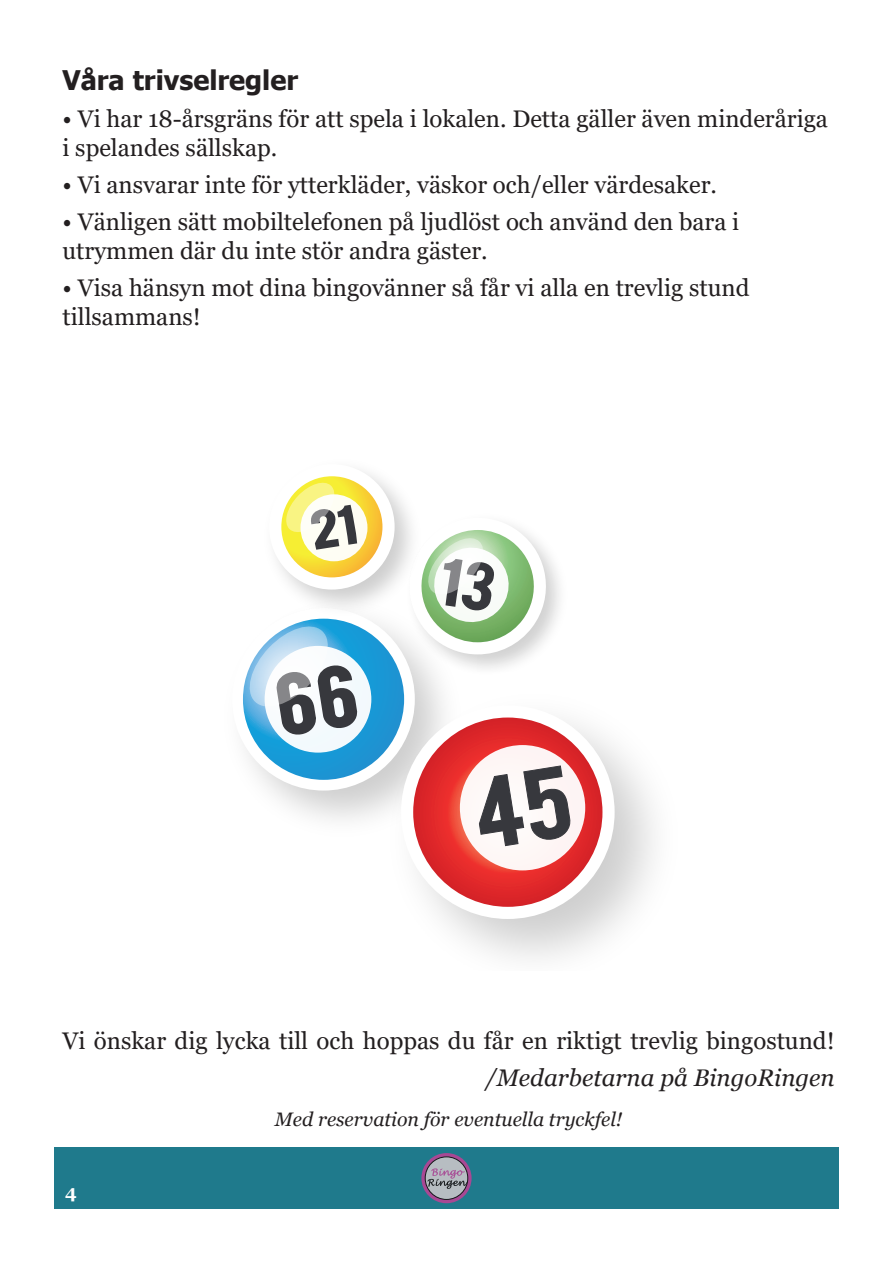
<style>
.page{position:relative;width:893px;height:1263px;background:#fff}
.page>*{position:absolute;margin:0;border:0;box-sizing:border-box;transform-origin:0 0}
.t1{font:700 27px "Tahoma";color:#231f20}
.t2{font:24px/28.8px "Georgia";color:#231f20}
.t3{font:italic 24px "Georgia";color:#231f20}
.t4{font:italic 19.5px "Georgia";color:#231f20}
.t5{font:700 18px "Georgia";color:#fff}
</style>
<div class="page">
<div style="left:54px;top:1147px;width:785px;height:62px;background:#1f7a8c"></div>
<svg style="left:421px;top:1153px;width:51px;height:50px"></svg>
<svg style="left:425px;top:1156px;width:43px;height:44px;background:#948da0"></svg>
<svg style="left:401px;top:710px;width:214px;height:209px"></svg>
<div style="left:460px;top:745px;width:125px;height:125px;background:#fef5f4;border-radius:50%"></div>
<svg style="left:243px;top:471px;width:328px;height:376px"></svg>
<p class="t1" style="left:63px;top:61px;width:237px">Våra trivselregler</p>
<p class="t2" style="left:63px;top:105px;width:767px">• Vi har 18-årsgräns för att spela i lokalen. Detta gäller även minderåriga i spelandes sällskap.</p>
<p class="t2" style="left:63px;top:171px;width:656px">• Vi ansvarar inte för ytterkläder, väskor och/eller värdesaker.</p>
<p class="t2" style="left:63px;top:208px;width:678px">• Vänligen sätt mobiltelefonen på ljudlöst och använd den bara i utrymmen där du inte stör andra gäster.</p>
<p class="t2" style="left:63px;top:274px;width:689px">• Visa hänsyn mot dina bingovänner så får vi alla en trevlig stund tillsammans!</p>
<p class="t2" style="left:63px;top:1026px;width:774px">Vi önskar dig lycka till och hoppas du får en riktigt trevlig bingostund!</p>
<p class="t3" style="left:485px;top:1062px;width:351px">/Medarbetarna på BingoRingen</p>
<p class="t4" style="left:275px;top:1107px;width:349px">Med reservation för eventuella tryckfel!</p>
<p class="t5" style="left:65px;top:1180px;width:13px">4</p>
</div>
